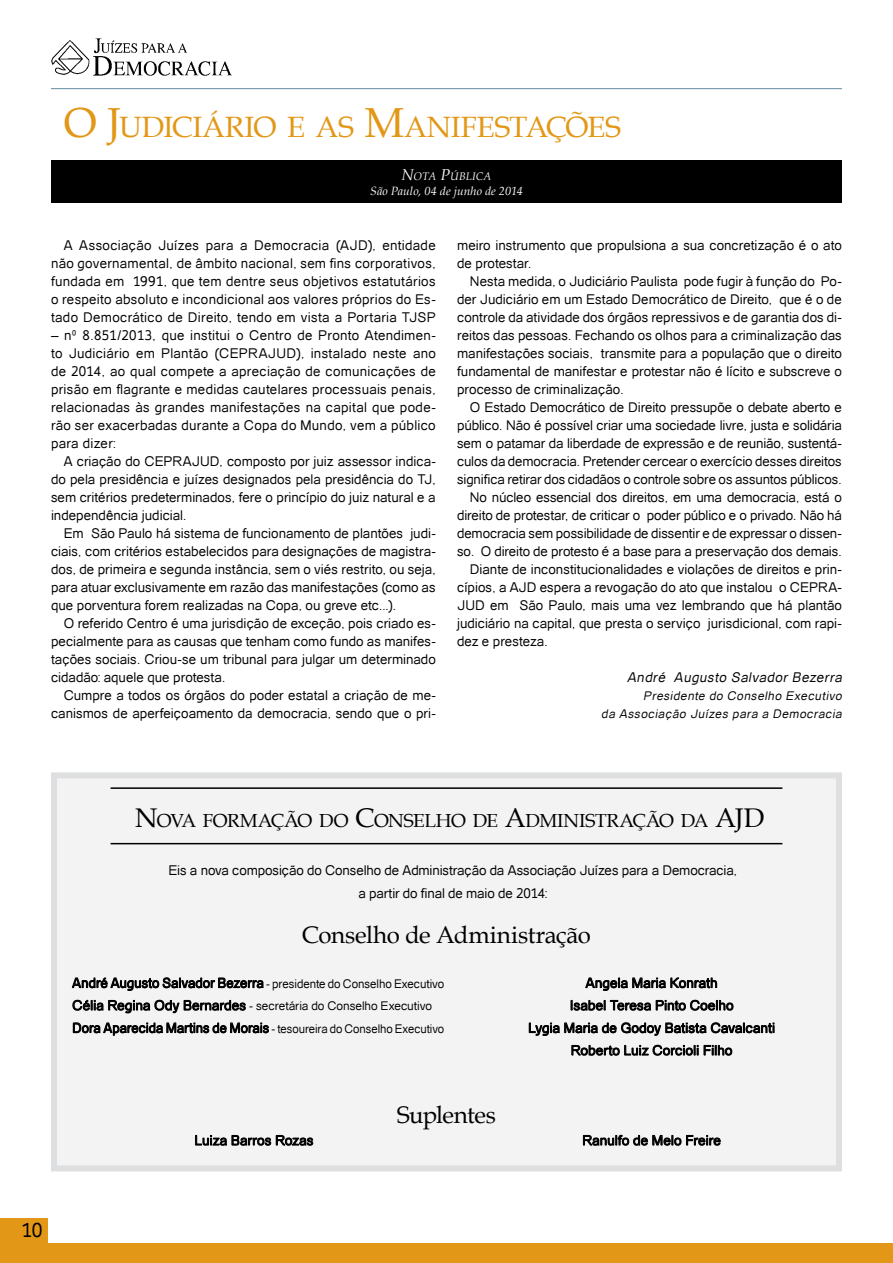
<style>
.page{position:relative;width:893px;height:1263px;background:#fff}
.page>*{position:absolute;margin:0;border:0;box-sizing:border-box;transform-origin:0 0}
.t1{font:29.4px "Book Antiqua";letter-spacing:-.01em;color:#e29717}
.t2{font:24px "Book Antiqua";letter-spacing:-.02em;color:#000}
.t3{font:19.5px "Catriel";color:#000}
.t4{font:18.9px "Book Antiqua";letter-spacing:-.015em;color:#000}
.t5{font:13.5px/18px "Catriel";letter-spacing:-.005em;color:#000;text-align:justify}
.t6{font:italic 13.5px "Catriel";color:#000}
.t7{font:12px/22.5px "Catriel";letter-spacing:-.01em;color:#000}
.t8{font:italic 12px/18px "Catriel";color:#000;text-align:right}
.t9{font:italic 12px "Book Antiqua";letter-spacing:.01em;color:#fff}
.t10{font:italic 10.95px "Book Antiqua";letter-spacing:.01em;color:#fff}
.s1{font-size:42px}
.s2{font-size:15.75px}
.s3{font-size:27px}
.s4{font-size:13.5px}
</style>
<div class="page">
<hr style="left:51px;top:88px;width:791px;height:1px;background:#628b9f">
<div style="left:0;top:1218px;width:48px;height:45px;background:#e29717"></div>
<div style="left:0;top:1244px;width:893px;height:19px;background:#e29717"></div>
<img style="left:51px;top:39px;width:180px;height:36px">
<div style="left:51px;top:772px;width:791px;height:399px;background:#f3f3f3"></div>
<svg style="left:71px;top:977px;width:193px;height:14px"></svg>
<svg style="left:72px;top:999px;width:174px;height:15px"></svg>
<svg style="left:73px;top:1022px;width:196px;height:14px"></svg>
<svg style="left:585px;top:977px;width:132px;height:14px"></svg>
<svg style="left:571px;top:999px;width:163px;height:12px"></svg>
<svg style="left:529px;top:1022px;width:245px;height:14px"></svg>
<svg style="left:571px;top:1044px;width:162px;height:12px"></svg>
<svg style="left:195px;top:1134px;width:119px;height:12px"></svg>
<svg style="left:583px;top:1134px;width:138px;height:12px"></svg>
<div style="left:51px;top:160px;width:791px;height:43px;background:#000"></div>
<hr style="left:111px;top:843px;width:671px;height:1px;background:#000">
<hr style="left:111px;top:787px;width:671px;height:2px;background:#000">
<h1 class="t1" style="left:64px;top:106px;width:559px"><span class="s1">O J</span>UDICIÁRIO E AS <span class="s1">M</span>ANIFESTAÇÕES</h1>
<p class="t10" style="left:401px;top:169px;width:91px"><span class="s2">N</span>OTA <span class="s2">P</span>ÚBLICA</p>
<p class="t9" style="left:370px;top:182px;width:154px">São Paulo, 04 de junho de 2014</p>
<p class="t5" style="left:51px;top:237px;width:386px;text-indent:13px">A Associação Juízes para a Democracia (AJD), entidade não governamental, de âmbito nacional, sem fins corporativos, fundada em 1991, que tem dentre seus objetivos estatutários o respeito absoluto e incondicional aos valores próprios do Es&shy;tado Democrático de Direito, tendo em vista a Portaria TJSP</p>
<p class="t5" style="left:51px;top:327px;width:386px">– nº 8.851/2013, que institui o Centro de Pronto Atendimen&shy;to Judiciário em Plantão (CEPRAJUD), instalado neste ano de 2014, ao qual compete a apreciação de comunicações de prisão em flagrante e medidas cautelares processuais penais, relacionadas às grandes manifestações na capital que pode&shy;rão ser exacerbadas durante a Copa do Mundo, vem a público para dizer:</p>
<p class="t5" style="left:51px;top:453px;width:386px;text-indent:13px">A criação do CEPRAJUD, composto por juiz assessor indica&shy;do pela presidência e juízes designados pela presidência do TJ, sem critérios predeterminados, fere o princípio do juiz natural e a independência judicial.</p>
<p class="t5" style="left:51px;top:525px;width:386px;text-indent:13px">Em São Paulo há sistema de funcionamento de plantões judi&shy;ciais, com critérios estabelecidos para designações de magistra&shy;dos, de primeira e segunda instância, sem o viés restrito, ou seja, para atuar exclusivamente em razão das manifestações (como as que porventura forem realizadas na Copa, ou greve etc...).</p>
<p class="t5" style="left:51px;top:615px;width:386px;text-indent:13px">O referido Centro é uma jurisdição de exceção, pois criado es&shy;pecialmente para as causas que tenham como fundo as manifes&shy;tações sociais. Criou-se um tribunal para julgar um determinado cidadão: aquele que protesta.</p>
<p class="t5" style="left:51px;top:686px;width:386px;text-align:right">Cumpre a todos os órgãos do poder estatal a criação de me&shy;canismos de aperfeiçoamento da democracia, sendo que o pri-</p>
<p class="t5" style="left:457px;top:236px;width:386px">meiro instrumento que propulsiona a sua concretização é o ato de protestar.</p>
<p class="t5" style="left:457px;top:272px;width:386px;text-indent:13px">Nesta medida, o Judiciário Paulista pode fugir à função do Po&shy;der Judiciário em um Estado Democrático de Direito, que é o de controle da atividade dos órgãos repressivos e de garantia dos di&shy;reitos das pessoas. Fechando os olhos para a criminalização das manifestações sociais, transmite para a população que o direito fundamental de manifestar e protestar não é lícito e subscreve o processo de criminalização.</p>
<p class="t5" style="left:470px;top:398px;width:374px">O Estado Democrático de Direito pressupõe o debate aberto e</p>
<p class="t5" style="left:457px;top:416px;width:386px">público. Não é possível criar uma sociedade livre, justa e solidária</p>
<p class="t5" style="left:457px;top:434px;width:386px">sem o patamar da liberdade de expressão e de reunião, sustentá-</p>
<p class="t5" style="left:457px;top:453px;width:386px">culos da democracia. Pretender cercear o exercício desses direitos</p>
<p class="t5" style="left:457px;top:471px;width:386px">significa retirar dos cidadãos o controle sobre os assuntos públicos.</p>
<p class="t5" style="left:470px;top:489px;width:374px">No núcleo essencial dos direitos, em uma democracia, está o</p>
<p class="t5" style="left:457px;top:507px;width:386px">direito de protestar, de criticar o poder público e o privado. Não há</p>
<p class="t5" style="left:457px;top:525px;width:386px">democracia sem possibilidade de dissentir e de expressar o dissen-</p>
<p class="t5" style="left:457px;top:543px;width:386px">so. O direito de protesto é a base para a preservação dos demais.</p>
<p class="t5" style="left:470px;top:561px;width:374px">Diante de inconstitucionalidades e violações de direitos e prin-</p>
<p class="t5" style="left:457px;top:579px;width:386px">cípios, a AJD espera a revogação do ato que instalou o CEPRA-</p>
<p class="t5" style="left:457px;top:597px;width:386px">JUD em São Paulo, mais uma vez lembrando que há plantão</p>
<p class="t5" style="left:457px;top:615px;width:386px">judiciário na capital, que presta o serviço jurisdicional, com rapi-</p>
<p class="t5" style="left:457px;top:633px;width:92px">dez e presteza.</p>
<p class="t6" style="left:627px;top:670px;width:219px">André Augusto Salvador Bezerra</p>
<p class="t8" style="left:601px;top:687px;width:245px">Presidente do Conselho Executivo<br>da Associação Juízes para a Democracia</p>
<h3 class="t4" style="left:135px;top:807px;width:629px"><span class="s3">N</span>OVA FORMAÇÃO DO <span class="s3">C</span>ONSELHO DE <span class="s3">A</span>DMINISTRAÇÃO DA <span class="s3">AJD</span></h3>
<p class="t5" style="left:168px;top:859px;width:570px;line-height:22.5px;text-align:center">Eis a nova composição do Conselho de Administração da Associação Juízes para a Democracia, a partir do final de maio de 2014:</p>
<h2 class="t2" style="left:302px;top:918px;width:291px">Conselho de Administração</h2>
<p class="t7" style="left:72px;top:972px;width:374px"><span class="s4">André Augusto Salvador Bezerra</span> - presidente do Conselho Executivo<br><span class="s4">Célia Regina Ody Bernardes</span> - secretária do Conselho Executivo<br><span class="s4">Dora Aparecida Martins de Morais</span> - tesoureira do Conselho Executivo</p>
<p class="t5" style="left:528px;top:972px;width:248px;line-height:22.5px;text-align:center">Angela Maria Konrath<br>Isabel Teresa Pinto Coelho<br>Lygia Maria de Godoy Batista Cavalcanti<br>Roberto Luiz Corcioli Filho</p>
<h2 class="t2" style="left:397px;top:1098px;width:100px">Suplentes</h2>
<p class="t5" style="left:195px;top:1131px;width:121px">Luiza Barros Rozas</p>
<p class="t5" style="left:582px;top:1131px;width:140px">Ranulfo de Melo Freire</p>
<h3 class="t3" style="left:21px;top:1219px;width:23px">10</h3>
</div>
